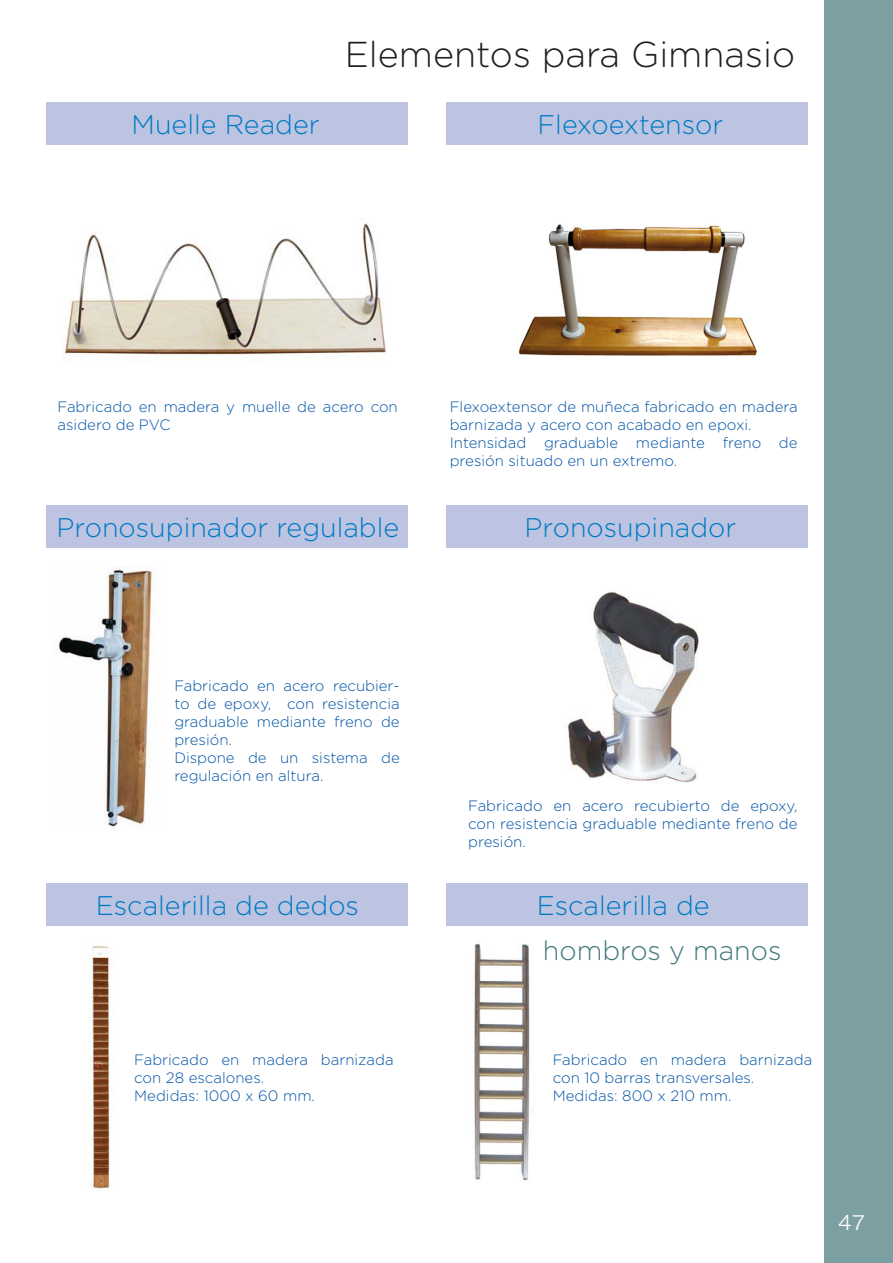
<style>
.page{position:relative;width:893px;height:1263px;background:#fff}
.page>*{position:absolute;margin:0;border:0;box-sizing:border-box;transform-origin:0 0}
.titulo_mamparas{font:300 36px "Gotham Rounded";color:#231f20}
.t1{font:300 27px "Gotham Rounded";color:#007ac2}
.t2{font:300 27px "Gotham Rounded";color:#42797c}
.t3{font:300 expanded 21px "Swiss 721 BT";color:#fff}
.textos_vic{font:300 15px/18px "Gotham Rounded";color:#0154a6}
</style>
<div class="page">
<div style="left:825px;top:0;width:68px;height:1263px;background:#7c9fa1"></div>
<div style="left:446px;top:102px;width:362px;height:43px;background:#bdc4e2"></div>
<div style="left:47px;top:102px;width:361px;height:43px;background:#bdc4e2"></div>
<div style="left:446px;top:505px;width:362px;height:43px;background:#bdc4e2"></div>
<div style="left:47px;top:505px;width:361px;height:43px;background:#bdc4e2"></div>
<div style="left:446px;top:883px;width:362px;height:42px;background:#bdc4e2"></div>
<div style="left:47px;top:883px;width:361px;height:42px;background:#bdc4e2"></div>
<img style="left:473px;top:940px;width:60px;height:240px">
<img style="left:91px;top:945px;width:19px;height:244px">
<img style="left:567px;top:592px;width:132px;height:191px">
<img style="left:58px;top:567px;width:94px;height:262px">
<img style="left:518px;top:224px;width:239px;height:132px">
<img style="left:64px;top:223px;width:322px;height:135px">
<p class="titulo_mamparas" style="left:345px;top:30px;width:452px">Elementos para Gimnasio</p>
<p class="t1" style="left:132px;top:107px;width:189px">Muelle Reader</p>
<p class="t1" style="left:538px;top:107px;width:187px">Flexoextensor</p>
<p class="textos_vic" style="left:58px;top:396px;width:342px">Fabricado en madera y muelle de acero con asidero de PVC</p>
<p class="textos_vic" style="left:450px;top:396px;width:349px">Flexoextensor de muñeca fabricado en madera barnizada y acero con acabado en epoxi.</p>
<p class="textos_vic" style="left:450px;top:432px;width:349px">Intensidad graduable mediante freno de presión situado en un extremo.</p>
<p class="t1" style="left:57px;top:510px;width:344px">Pronosupinador regulable</p>
<p class="t1" style="left:525px;top:510px;width:213px">Pronosupinador</p>
<p class="textos_vic" style="left:174px;top:676px;width:227px;text-align:justify">Fabricado en acero recubier&shy;to de epoxy, con resistencia graduable mediante freno de presión.</p>
<p class="textos_vic" style="left:174px;top:748px;width:227px">Dispone de un sistema de regulación en altura.</p>
<p class="textos_vic" style="left:468px;top:796px;width:331px;text-align:justify">Fabricado en acero recubierto de epoxy, con resistencia graduable mediante freno de presión.</p>
<p class="t1" style="left:96px;top:887px;width:265px">Escalerilla de dedos</p>
<p class="t1" style="left:537px;top:887px;width:175px">Escalerilla de</p>
<p class="t2" style="left:543px;top:932px;width:240px">hombros y manos</p>
<p class="textos_vic" style="left:134px;top:1050px;width:261px">Fabricado en madera barnizada con 28 escalones.</p>
<p class="textos_vic" style="left:134px;top:1086px;width:182px">Medidas: 1000 x 60 mm.</p>
<p class="textos_vic" style="left:553px;top:1050px;width:261px">Fabricado en madera barnizada con 10 barras transversales.</p>
<p class="textos_vic" style="left:553px;top:1086px;width:180px">Medidas: 800 x 210 mm.</p>
<p class="t3" style="left:838px;top:1210px;width:29px">47</p>
</div>
